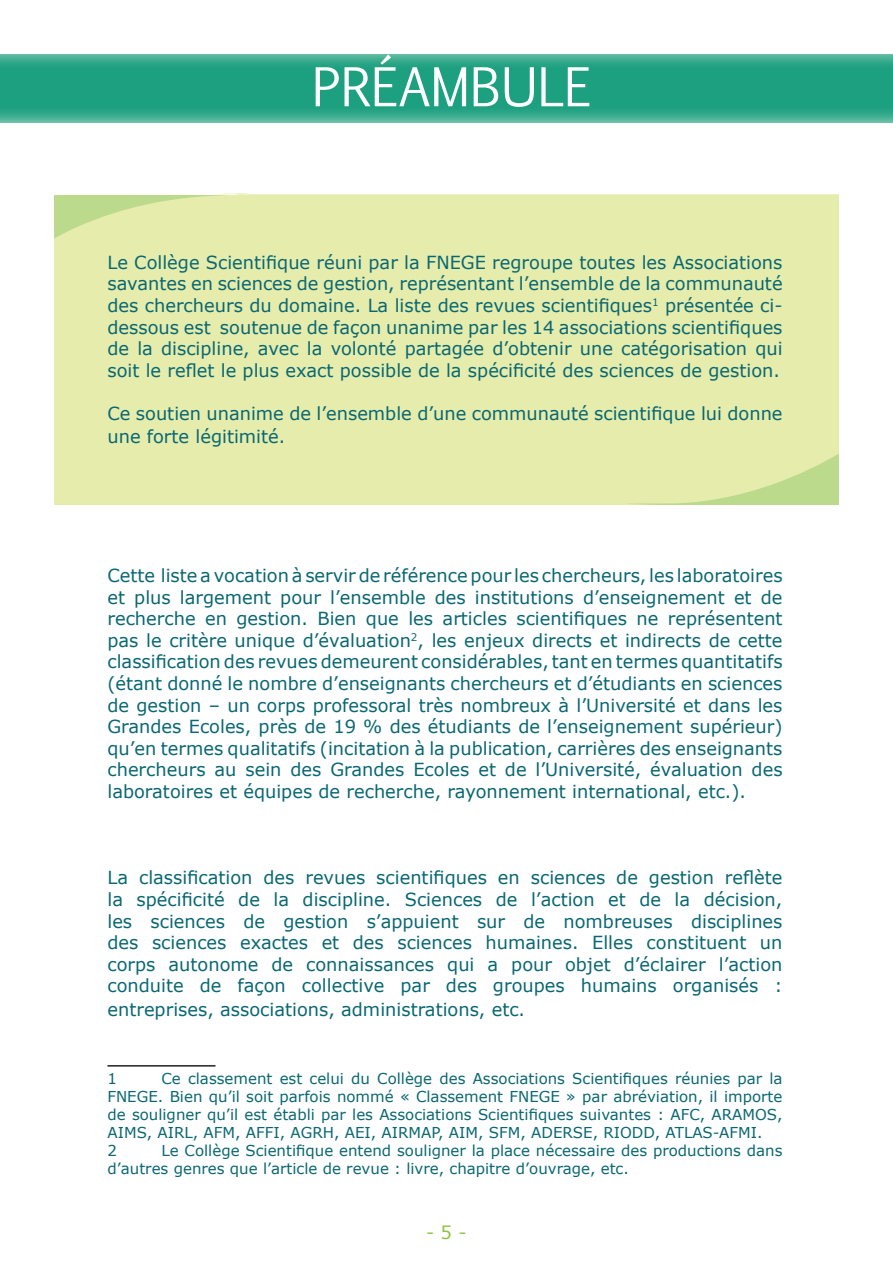
<style>
.page{position:relative;width:893px;height:1263px;background:#fff}
.page>*{position:absolute;margin:0;border:0;box-sizing:border-box;transform-origin:0 0}
.t1{font:51px "Euphemia CAS";color:#fff}
.t2{font:18px/21.6px "Verdana";color:#096772;text-align:justify}
.t3{font:18px "Verdana";color:#8cc540}
.t4{font:15px/18px "Verdana";color:#096772}
</style>
<div class="page">
<div style="left:54px;top:193px;width:785px;height:312px;background:#e5ecac"></div>
<div style="left:0;top:53px;width:893px;height:71px;background:#fffbd6;opacity:.75"></div>
<hr style="left:107px;top:1065px;width:108px;height:1px;background:#231f20">
<h1 class="t1" style="left:312px;top:51px;width:281px">PRÉAMBULE</h1>
<p class="t2" style="left:107px;top:251px;width:677px">Le Collège Scientifique réuni par la FNEGE regroupe toutes les Associations savantes en sciences de gestion, représentant l’ensemble de la communauté des chercheurs du domaine. La liste des revues scientifiques<sup>1</sup> présentée ci&shy;dessous est soutenue de façon unanime par les 14 associations scientifiques de la discipline, avec la volonté partagée d’obtenir une catégorisation qui soit le reflet le plus exact possible de la spécificité des sciences de gestion.</p>
<p class="t2" style="left:107px;top:402px;width:677px;line-height:23.4px">Ce soutien unanime de l’ensemble d’une communauté scientifique lui donne une forte légitimité.</p>
<p class="t2" style="left:107px;top:564px;width:677px">Cette liste a vocation à servir de référence pour les chercheurs, les laboratoires et plus largement pour l’ensemble des institutions d’enseignement et de recherche en gestion. Bien que les articles scientifiques ne représentent pas le critère unique d’évaluation<sup>2</sup>, les enjeux directs et indirects de cette classification des revues demeurent considérables, tant en termes quantitatifs (étant donné le nombre d’enseignants chercheurs et d’étudiants en sciences de gestion – un corps professoral très nombreux à l’Université et dans les Grandes Ecoles, près de 19 % des étudiants de l’enseignement supérieur) qu’en termes qualitatifs (incitation à la publication, carrières des enseignants chercheurs au sein des Grandes Ecoles et de l’Université, évaluation des laboratoires et équipes de recherche, rayonnement international, etc.).</p>
<p class="t2" style="left:107px;top:867px;width:677px">La classification des revues scientifiques en sciences de gestion reflète la spécificité de la discipline. Sciences de l’action et de la décision, les sciences de gestion s’appuient sur de nombreuses disciplines des sciences exactes et des sciences humaines. Elles constituent un corps autonome de connaissances qui a pour objet d’éclairer l’action conduite de façon collective par des groupes humains organisés :</p>
<p class="t2" style="left:107px;top:998px;width:419px">entreprises, associations, administrations, etc.</p>
<p class="t4" style="left:107px;top:1069px;width:676px;text-indent:54px">Ce classement est celui du Collège des Associations Scientifiques réunies par la FNEGE. Bien qu’il soit parfois nommé « Classement FNEGE » par abréviation, il importe de souligner qu’il est établi par les Associations Scientifiques suivantes : AFC, ARAMOS, AIMS, AIRL, AFM, AFFI, AGRH, AEI, AIRMAP, AIM, SFM, ADERSE, RIODD, ATLAS-AFMI.<br>2</p>
<p class="t4" style="left:107px;top:1069px;width:11px">1</p>
<p class="t4" style="left:107px;top:1141px;width:676px;text-indent:54px">Le Collège Scientifique entend souligner la place nécessaire des productions dans d’autres genres que l’article de revue : livre, chapitre d’ouvrage, etc.</p>
<p class="t3" style="left:426px;top:1219px;width:42px">- 5 -</p>
</div>
